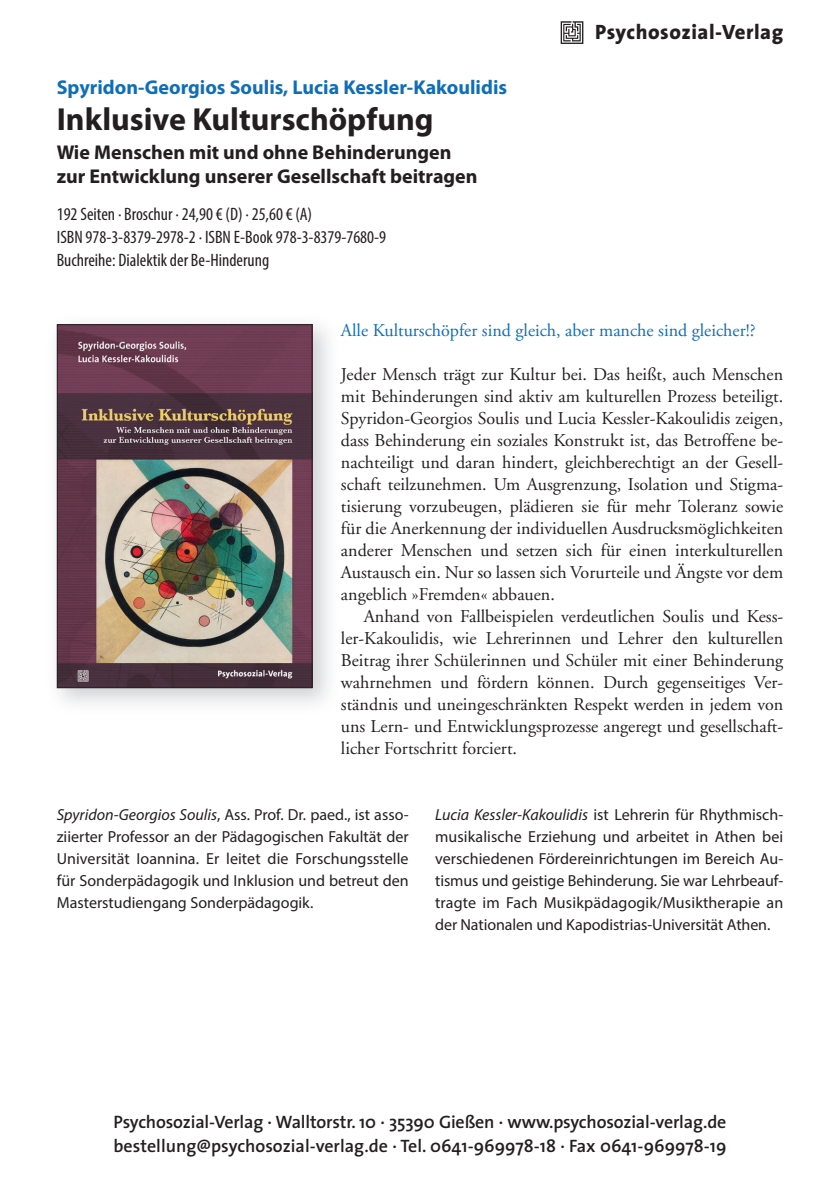
<style>
.page{position:relative;width:840px;height:1191px;background:#fff}
.page>*{position:absolute;margin:0;border:0;box-sizing:border-box;transform-origin:0 0}
.t1{font:700 32px "Myriad Pro";color:#231f20}
.t2{font:800 20.8px "The Sans";letter-spacing:.025em;color:#231f20}
.t3{font:700 20px/24px "Myriad Pro";color:#231f20}
.t4{font:700 20px "Myriad Pro";color:#0f6eb8}
.t5{font:18px/22px "Adobe Garamond";color:#231f20;text-align:justify}
.t6{font:600 18px/24px "The Sans";letter-spacing:-.01em;color:#231f20}
.t7{font:condensed 18px/23px "Myriad Pro";color:#231f20}
.t8{font:18px "Adobe Garamond Pro";color:#0f6eb8}
.t9{font:16px/22px "Myriad Pro";color:#231f20;text-align:justify}
.s1{font-style:italic}
</style>
<div class="page">
<img style="left:56px;top:324px;width:273px;height:380px">
<img style="left:59px;top:326px;width:251px;height:360px">
<div style="left:57px;top:324px;width:255px;height:364px;border:1px solid #231f20"></div>
<svg style="left:560px;top:21px;width:23px;height:23px"></svg>
<p class="t4" style="left:57px;top:74px;width:451px">Spyridon-Georgios Soulis, Lucia Kessler-Kakoulidis</p>
<h1 class="t1" style="left:57px;top:98px;width:378px">Inklusive Kulturschöpfung</h1>
<p class="t3" style="left:57px;top:140px;width:422px">Wie Menschen mit und ohne Behinderungen zur Entwicklung unserer Gesellschaft beitragen</p>
<p class="t7" style="left:57px;top:202px;width:331px">192 Seiten · Broschur · 24,90 € (D) · 25,60 € (A)<br>ISBN 978-3-8379-2978-2 · ISBN E-Book 978-3-8379-7680-9<br>Buchreihe: Dialektik der Be-Hinderung</p>
<p class="t2" style="left:594px;top:14px;width:189px">Psychosozial-Verlag</p>
<p class="t8" style="left:341px;top:319px;width:416px">Alle Kulturschöpfer sind gleich, aber manche sind gleicher!?</p>
<p class="t5" style="left:341px;top:364px;width:443px">Jeder Mensch trägt zur Kultur bei. Das heißt, auch Menschen mit Behinderungen sind aktiv am kulturellen Prozess beteiligt.<br>Spyridon-Georgios Soulis und Lucia Kessler-Kakoulidis zeigen, dass Behinderung ein soziales Konstrukt ist, das Betroffene be&shy;nachteiligt und daran hindert, gleichberechtigt an der Gesell&shy;schaft teilzunehmen. Um Ausgrenzung, Isolation und Stigma&shy;tisierung vorzubeugen, plädieren sie für mehr Toleranz sowie für die Anerkennung der individuellen Ausdrucksmöglichkeiten anderer Menschen und setzen sich für einen interkulturellen Austausch ein. Nur so lassen sich Vorurteile und Ängste vor dem angeblich »Fremden« abbauen.</p>
<p class="t5" style="left:341px;top:606px;width:443px;text-indent:23px">Anhand von Fallbeispielen verdeutlichen Soulis und Kess&shy;ler-Kakoulidis, wie Lehrerinnen und Lehrer den kulturellen Beitrag ihrer Schülerinnen und Schüler mit einer Behinderung wahrnehmen und fördern können. Durch gegenseitiges Ver&shy;ständnis und uneingeschränkten Respekt werden in jedem von uns Lern- und Entwicklungsprozesse angeregt und gesellschaft&shy;licher Fortschritt forciert.</p>
<p class="t9" style="left:57px;top:803px;width:353px"><span class="s1">Spyridon-Georgios Soulis</span> , Ass. Prof. Dr. paed., ist asso&shy;ziierter Professor an der Pädagogischen Fakultät der Universität Ioannina. Er leitet die Forschungsstelle für Sonderpädagogik und Inklusion und betreut den Masterstudiengang Sonderpädagogik.</p>
<p class="t9" style="left:435px;top:803px;width:349px"><span class="s1">Lucia Kessler-Kakoulidis</span> ist Lehrerin für Rhythmisch&shy;musikalische Erziehung und arbeitet in Athen bei verschiedenen Fördereinrichtungen im Bereich Au&shy;tismus und geistige Behinderung. Sie war Lehrbeauf&shy;tragte im Fach Musikpädagogik/Musiktherapie an der Nationalen und Kapodistrias-Universität Athen.</p>
<p class="t6" style="left:113px;top:1109px;width:614px">Psychosozial-Verlag · Walltorstr. 10 · 35390 Gießen · www.psychosozial-verlag.de bestellung@psychosozial-verlag.de · Tel. 0641-969978-18 · Fax 0641-969978-19</p>
</div>
